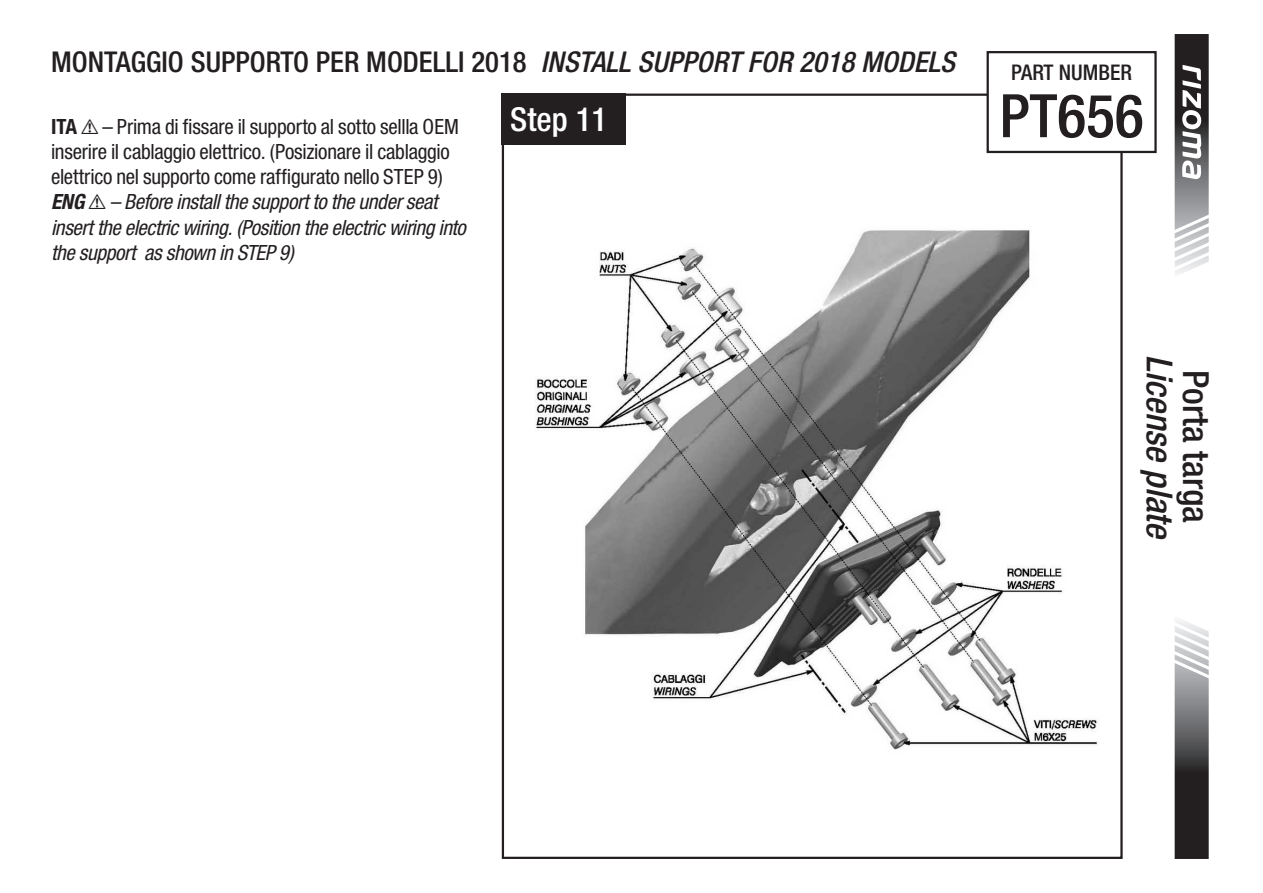
<style>
.page{position:relative;width:1263px;height:893px;background:#fff}
.page>*{position:absolute;margin:0;border:0;box-sizing:border-box;transform-origin:0 0}
.t1{font:500 condensed 60px "Helvetica Neue LT Std";color:#231f20}
.t2{font:italic 500 condensed 36px "Helvetica Neue LT Std";color:#231f20}
.t3{font:500 condensed 36px "Helvetica Neue LT Std";color:#231f20}
.t4{font:500 condensed 33px "Helvetica Neue LT Std";color:#fff}
.t5{font:500 condensed 28.8px "Helvetica Neue LT Std";color:#231f20}
.t6{font:500 condensed 21.6px "Helvetica Neue LT Std";color:#231f20}
.t7{font:italic condensed 21px/25.2px "Helvetica Neue LT Std";letter-spacing:-.015em;color:#231f20}
.t8{font:condensed 21px "Helvetica Neue LT Std";letter-spacing:-.01em;color:#231f20}
.s1{font-style:italic}
.s2{font-weight:700}
.s3{font-family:"Hazard";font-stretch:normal}
.s4{font-style:normal}
.s5{font-family:"Hazard";font-style:normal;font-stretch:normal}
</style>
<div class="page">
<img style="left:535px;top:230px;width:563px;height:520px">
<div style="left:502px;top:94px;width:124px;height:51px;background:#231f20"></div>
<svg style="left:1174px;top:620px;width:35px;height:239px;background:#706f70"></svg>
<div style="left:986px;top:51px;width:171px;height:102px;border:2px solid #231f20"></div>
<svg style="left:1174px;top:34px;width:35px;height:240px"></svg>
<h3 class="t5" style="left:51px;top:44px;width:906px">MONTAGGIO SUPPORTO PER MODELLI 2018 <span class="s1">INSTALL SUPPORT FOR 2018 MODELS</span></h3>
<p class="t8" style="left:51px;top:114px;width:409px"><span class="s2">ITA</span> <span class="s3">!</span> – Prima di fissare il supporto al sotto sellla OEM</p>
<h3 class="t4" style="left:510px;top:99px;width:99px">Step 11</h3>
<p class="t7" style="left:51px;top:139px;width:416px"><span class="s4">inserire il cablaggio elettrico. (Posizionare il cablaggio elettrico nel supporto come raffigurato nello STEP 9)<br></span><span class="s2">ENG</span> <span class="s5">!</span> – Before install the support to the under seat insert the electric wiring. (Position the electric wiring into the support as shown in STEP 9)</p>
<p class="t6" style="left:1011px;top:59px;width:122px">PART NUMBER</p>
<h1 class="t1" style="left:999px;top:80px;width:146px">PT656</h1>
<h2 class="t2" style="left:1181px;top:355px;width:187px;rotate:90deg">License plate</h2>
<h2 class="t3" style="left:1217px;top:370px;width:155px;rotate:90deg">Porta targa</h2>
</div>
